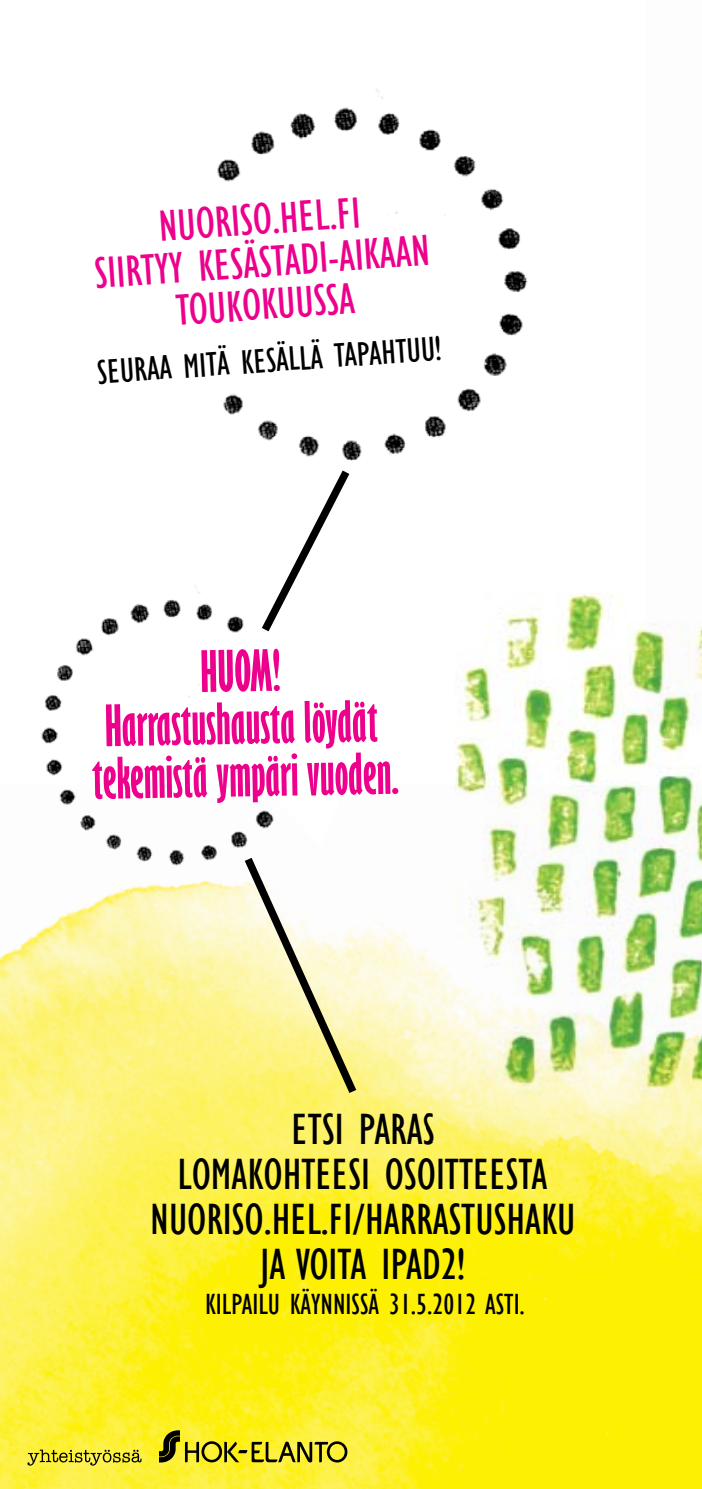
<style>
.page{position:relative;width:702px;height:1489px;background:#fff}
.page>*{position:absolute;margin:0;border:0;box-sizing:border-box;transform-origin:0 0}
.t1{font:700 extra-condensed 52.5px/52.5px "Gill Sans";color:#ec008c;text-align:center}
.t2{font:condensed 45px/45px "Gill Sans";color:#000;text-align:center}
.t3{font:condensed 45px/42.5px "Gill Sans";color:#ec008c;text-align:center}
.t4{font:condensed 35px "Gill Sans";color:#000}
.t5{font:condensed 30px "Gill Sans";color:#000}
</style>
<div class="page">
<img style="left:0;top:909px;width:670px;height:579px">
<img style="left:670px;top:1141px;width:32px;height:347px">
<img style="left:426px;top:594px;width:276px;height:547px">
<svg style="left:159px;top:1430px;width:188px;height:32px;background:#bcb323"></svg>
<svg style="left:27px;top:1449px;width:115px;height:16px;background:#bdb430"></svg>
<img style="left:217px;top:89px;width:311px;height:372px">
<img style="left:41px;top:599px;width:150px;height:310px">
<svg style="left:217px;top:178px;width:170px;height:269px"></svg>
<svg style="left:191px;top:470px;width:178px;height:631px"></svg>
<p class="t3" style="left:90px;top:210px;width:337px;rotate:-4deg">NUORISO.HEL.FI<br>SIIRTYY KESÄSTADI-AIKAAN<br>TOUKOKUUSSA</p>
<p class="t4" style="left:96px;top:352px;width:346px;rotate:-4deg">SEURAA MITÄ KESÄLLÄ TAPAHTUU!</p>
<p class="t1" style="left:90px;top:647px;width:308px;rotate:-1deg">HUOM!<br>Harrastushausta löydät tekemistä ympäri vuoden.</p>
<p class="t2" style="left:150px;top:1107px;width:426px">ETSI PARAS<br>LOMAKOHTEESI OSOITTEESTA<br>NUORISO.HEL.FI/HARRASTUSHAKU<br>JA VOITA IPAD2!</p>
<p class="t5" style="left:205px;top:1286px;width:321px">KILPAILU KÄYNNISSÄ 31.5.2012 ASTI.</p>
</div>
